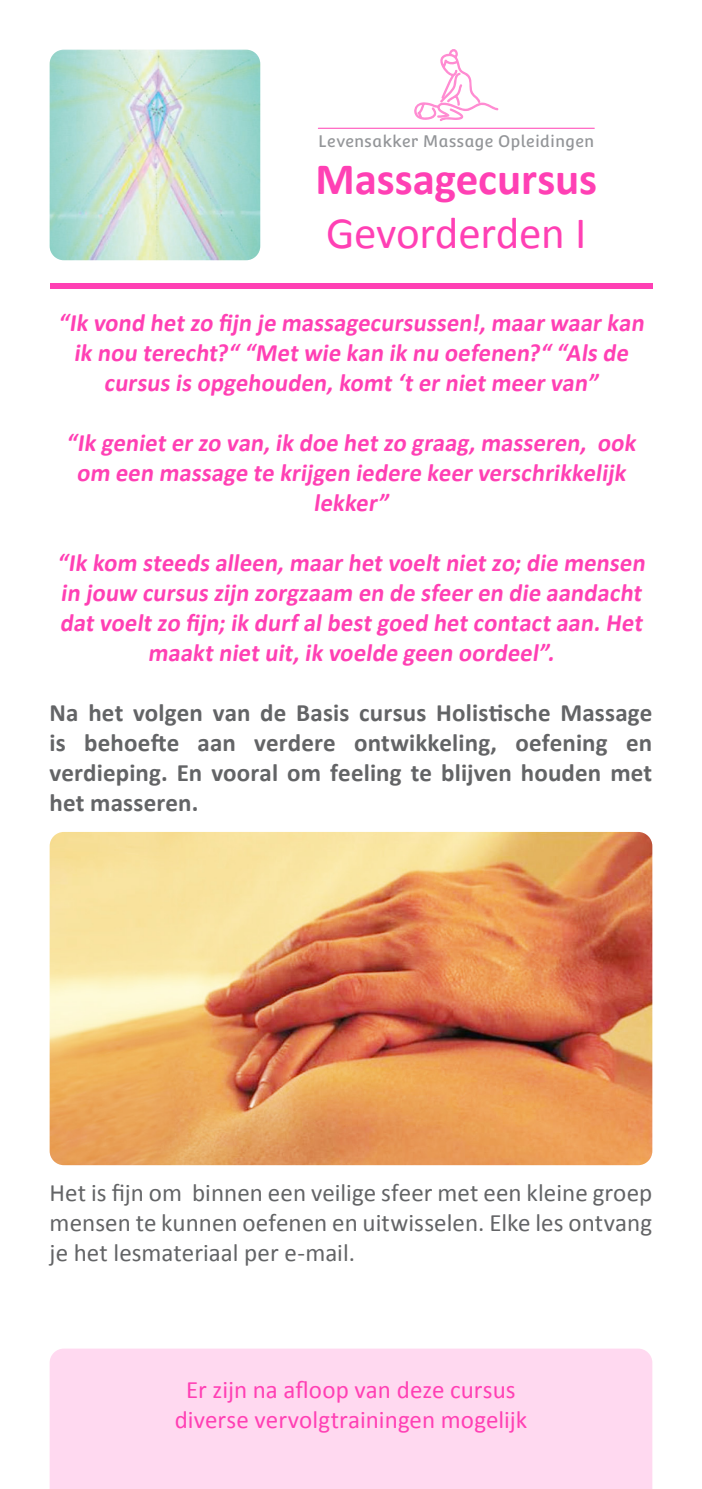
<style>
.page{position:relative;width:702px;height:1489px;background:#fff}
.page>*{position:absolute;margin:0;border:0;box-sizing:border-box;transform-origin:0 0}
.t1{font:700 45px "Calibri";color:#ff40b4}
.t2{font:45px "Calibri";letter-spacing:-.005em;color:#ff40b4}
.t3{font:700 25px/30px "Calibri";letter-spacing:.005em;color:#ff40b4;text-align:center}
.t4{font:700 25px/30px "Calibri";letter-spacing:.005em;color:#636466;text-align:justify}
.t5{font:25px/30px "Calibri";color:#636466;text-align:justify}
.t6{font:25px "Calibri";color:#ff40b4}
.massage_opleiding_te{font:16.25px "Convergence";letter-spacing:.015em;color:#939598}
</style>
<div class="page">
<div style="left:50px;top:283px;width:602px;height:6px;background:#ff40b4"></div>
<img style="left:50px;top:50px;width:210px;height:210px">
<img style="left:50px;top:832px;width:602px;height:333px">
<hr style="left:318px;top:128px;width:276px;height:1px;background:#ff40b4">
<svg style="left:414px;top:49px;width:85px;height:80px"></svg>
<div style="left:50px;top:1348px;width:602px;height:140px;background:#ffd9f0"></div>
<p class="massage_opleiding_te" style="left:318px;top:132px;width:277px">Levensakker Massage Opleidingen</p>
<p class="t1" style="left:315px;top:150px;width:283px">Massagecursus</p>
<p class="t2" style="left:326px;top:204px;width:262px">Gevorderden I</p>
<p class="t3" style="left:58px;top:307px;width:591px">“Ik vond het zo fijn je massagecursussen!,maar waar kan ik nou terecht?“ “Met wie kan ik nu oefenen?“ “Als de cursus is opgehouden,komt ‘t er niet meer van”</p>
<p class="t3" style="left:66px;top:427px;width:575px">“Ik geniet er zo van,ik doe het zo graag,masseren, ook om een massage te krijgen iedere keer verschrikkelijk lekker”</p>
<p class="t3" style="left:57px;top:547px;width:593px">“Ik kom steeds alleen,maar het voelt niet zo;die mensen in jouw cursus zijn zorgzaam en de sfeer en die aandacht dat voelt zo fijn;ik durfalbest goed het contact aan.Het maakt niet uit,ik voelde geen oordeel”.</p>
<p class="t4" style="left:50px;top:697px;width:604px">Na het volgen van de Basis cursus Holistische Massage is behoefte aan verdere ontwikkeling, oefening en verdieping. En vooral om feeling te blijven houden met het masseren.</p>
<p class="t5" style="left:50px;top:1177px;width:604px">Het is fijn om binnen een veilige sfeer met een kleine groep mensen te kunnen oefenen en uitwisselen. Elke les ontvang je het lesmateriaal per e-mail.</p>
<p class="t6" style="left:186px;top:1373px;width:331px">Er zijn na afloop van deze cursus</p>
<p class="t6" style="left:175px;top:1403px;width:354px">diverse vervolgtrainingen mogelijk</p>
</div>
